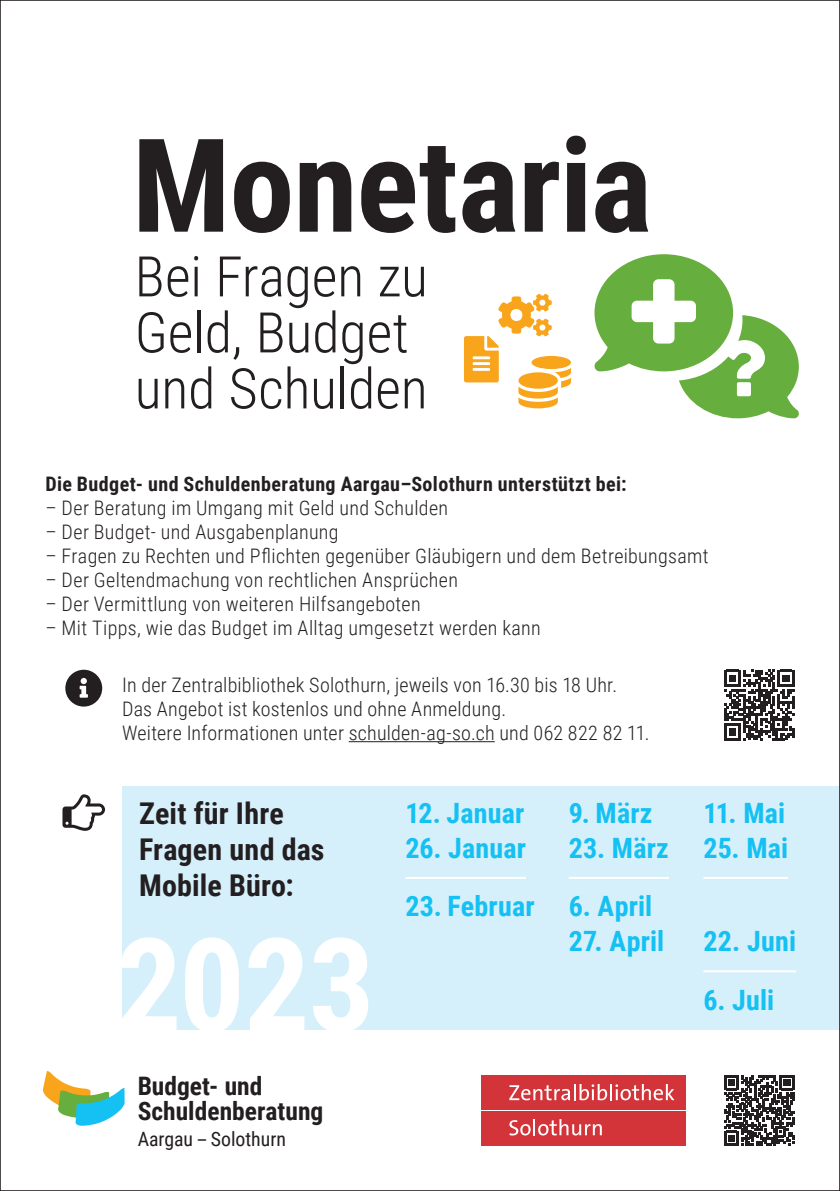
<style>
.page{position:relative;width:840px;height:1191px;background:#fff}
.page>*{position:absolute;margin:0;border:0;box-sizing:border-box;transform-origin:0 0}
.t1{font:700 130px "Roboto Condensed";letter-spacing:-.005em;color:#231f20}
.t2{font:700 130px "Roboto Condensed";color:#fff}
.t3{font:300 56px/56px "Roboto Condensed";letter-spacing:-.005em;color:#231f20}
.t4{font:700 30px/36px "Roboto Condensed";letter-spacing:.005em;color:#231f20}
.t5{font:700 28px "Roboto Condensed";letter-spacing:.005em;color:#15c0f2}
.t6{font:700 25.4px/25.4px "Roboto Condensed";color:#231f20}
.t7{font:300 20px/24px "Roboto Condensed";letter-spacing:.015em;color:#231f20}
.t8{font:700 20px "Roboto Condensed";letter-spacing:.02em;color:#231f20}
.t9{font:19.8px "Roboto Condensed";color:#231f20}
</style>
<div class="page">
<svg style="left:43px;top:1071px;width:82px;height:54px"></svg>
<div style="left:481px;top:1075px;width:204px;height:34px;background:#d23439"></div>
<div style="left:481px;top:1111px;width:204px;height:34px;background:#d23439"></div>
<svg style="left:509px;top:1084px;width:165px;height:16px"></svg>
<svg style="left:509px;top:1119px;width:92px;height:16px"></svg>
<svg style="left:724px;top:1075px;width:70px;height:70px"></svg>
<div style="left:122px;top:786px;width:717px;height:243px;background:#d6f0fb"></div>
<svg style="left:62px;top:794px;width:43px;height:37px"></svg>
<hr style="left:703px;top:877px;width:84px;height:2px;background:#fff">
<hr style="left:703px;top:970px;width:92px;height:2px;background:#fff">
<hr style="left:568px;top:877px;width:100px;height:2px;background:#fff">
<hr style="left:405px;top:877px;width:120px;height:2px;background:#fff">
<hr style="left:348px;top:741px;width:146px;height:1px;background:#231f20">
<svg style="left:65px;top:669px;width:37px;height:37px"></svg>
<svg style="left:724px;top:669px;width:70px;height:71px"></svg>
<svg style="left:464px;top:294px;width:106px;height:114px"></svg>
<svg style="left:594px;top:254px;width:204px;height:164px"></svg>
<p class="t1" style="left:132px;top:94px;width:521px">Monetaria</p>
<p class="t3" style="left:135px;top:246px;width:294px">Bei Fragen zu<br>Geld, Budget und Schulden</p>
<p class="t8" style="left:45px;top:469px;width:582px">Die Budget- und Schuldenberatung Aargau–Solothurn unterstützt bei:</p>
<p class="t7" style="left:45px;top:495px;width:404px">– Der Beratung im Umgang mit Geld und Schulden</p>
<p class="t7" style="left:45px;top:519px;width:294px">– Der Budget- und Ausgabenplanung</p>
<p class="t7" style="left:45px;top:543px;width:664px">– Fragen zu Rechten und Pflichten gegenüber Gläubigern und dem Betreibungsamt</p>
<p class="t7" style="left:45px;top:567px;width:414px">– Der Geltendmachung von rechtlichen Ansprüchen</p>
<p class="t7" style="left:45px;top:591px;width:376px">– Der Vermittlung von weiteren Hilfsangeboten</p>
<p class="t7" style="left:45px;top:615px;width:496px">– Mit Tipps, wie das Budget im Alltag umgesetzt werden kann</p>
<p class="t7" style="left:122px;top:672px;width:528px">In der Zentralbibliothek Solothurn, jeweils von 16.30 bis 18 Uhr.<br>Das Angebot ist kostenlos und ohne Anmeldung.<br>Weitere Informationen unter schulden-ag-so.ch und 062 822 82 11.</p>
<p class="t4" style="left:139px;top:794px;width:187px">Zeit für Ihre<br>Fragen und das<br>Mobile Büro:</p>
<p class="t5" style="left:703px;top:793px;width:83px">11. Mai</p>
<p class="t5" style="left:568px;top:793px;width:85px">9. März</p>
<p class="t5" style="left:568px;top:828px;width:102px">23. März</p>
<p class="t5" style="left:568px;top:886px;width:85px">6. April</p>
<p class="t5" style="left:568px;top:921px;width:97px">27. April</p>
<p class="t5" style="left:405px;top:793px;width:120px">12. Januar</p>
<p class="t5" style="left:405px;top:828px;width:122px">26. Januar</p>
<p class="t5" style="left:405px;top:886px;width:131px">23. Februar</p>
<p class="t5" style="left:703px;top:828px;width:86px">25. Mai</p>
<p class="t5" style="left:703px;top:921px;width:94px">22. Juni</p>
<p class="t2" style="left:116px;top:894px;width:260px">2023</p>
<p class="t5" style="left:703px;top:980px;width:72px">6. Juli</p>
<p class="t6" style="left:138px;top:1072px;width:187px">Budget- und<br>Schuldenberatung</p>
<p class="t9" style="left:138px;top:1124px;width:150px">Aargau – Solothurn</p>
</div>
